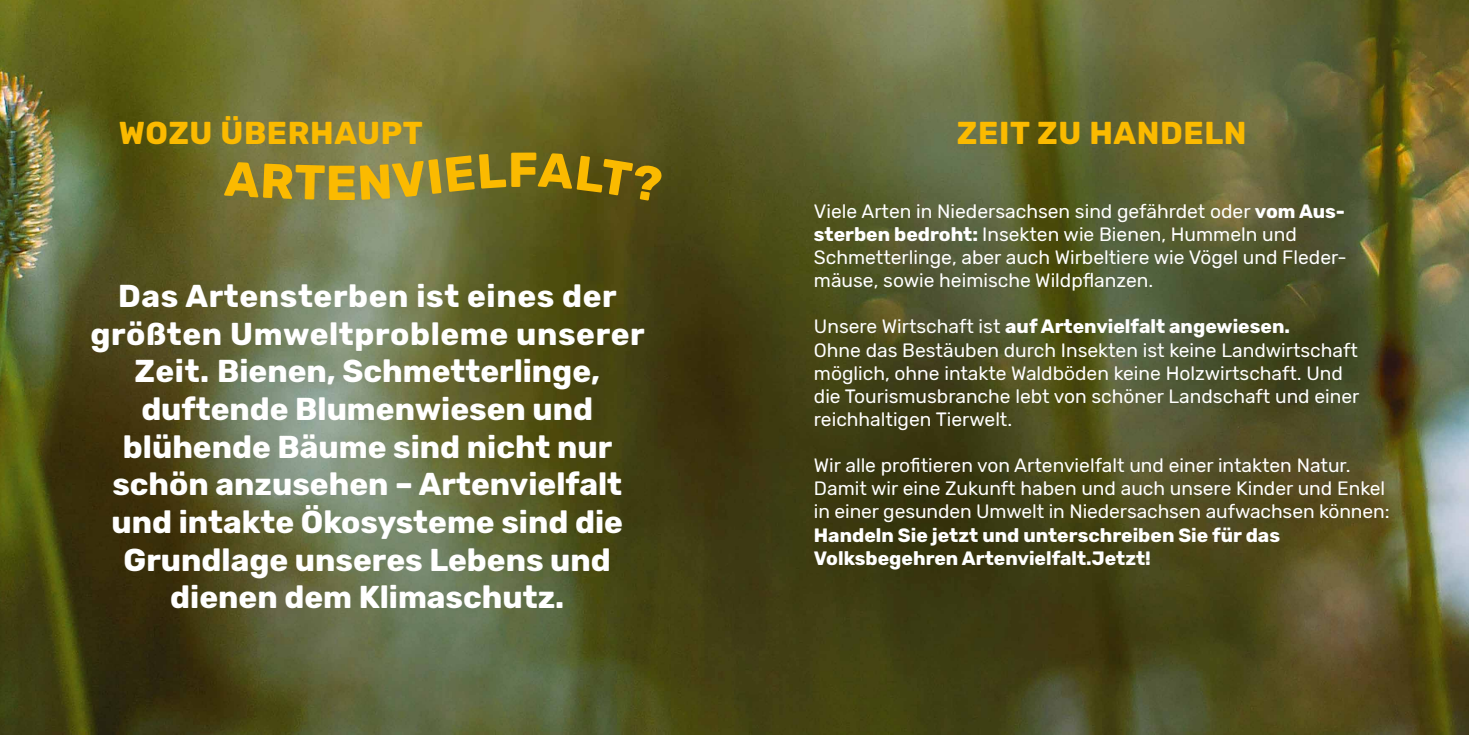
<style>
.page{position:relative;width:1469px;height:735px;background:#fff}
.page>*{position:absolute;margin:0;border:0;box-sizing:border-box;transform-origin:0 0}
.t1{font:700 48.65px "Rubik";color:#fbba00}
.t2{font:700 31.5px/37.6px "Rubik";color:#fff;text-align:center}
.t3{font:700 31.5px "Rubik";letter-spacing:.02em;color:#fbba00}
.t4{font:19.25px/23.1px "Rubik";color:#fff}
.t5{font:700 19.25px/23.1px "Rubik";color:#fff}
.s1{font-weight:700}
</style>
<div class="page">
<img style="left:0;top:0;width:1468px;height:734px">
<svg style="left:224px;top:161px;width:101px;height:39px;background:#777641"></svg>
<svg style="left:360px;top:153px;width:146px;height:47px;background:#797c49"></svg>
<svg style="left:538px;top:152px;width:125px;height:50px;background:#565116"></svg>
<h2 class="t3" style="left:119px;top:115px;width:306px">WOZU ÜBERHAUPT</h2>
<h1 class="t1" style="left:326px;top:154px;width:33px">E</h1>
<h1 class="t1" style="left:508px;top:141px;width:32px">F</h1>
<p class="t2" style="left:90px;top:278px;width:556px">Das Artensterben ist eines der größten Umweltprobleme unserer<br>Zeit. Bienen, Schmetterlinge, duftende Blumenwiesen und blühende Bäume sind nicht nur schön anzusehen – Artenvielfalt und intakte Ökosysteme sind die<br>Grundlage unseres Lebens und dienen dem Klimaschutz.</p>
<h2 class="t3" style="left:957px;top:114px;width:291px">ZEIT ZU HANDELN</h2>
<p class="t4" style="left:814px;top:200px;width:534px">Viele Arten in Niedersachsen sind gefährdet oder <span class="s1">vom Aus&shy;sterben bedroht:</span> Insekten wie Bienen, Hummeln und Schmetterlinge, aber auch Wirbeltiere wie Vögel und Fleder&shy;mäuse, sowie heimische Wildpflanzen.</p>
<p class="t4" style="left:814px;top:315px;width:547px">Unsere Wirtschaft ist <span class="s1">auf Artenvielfalt angewiesen.<br></span>Ohne das Bestäuben durch Insekten ist keine Landwirtschaft möglich, ohne intakte Waldböden keine Holzwirtschaft. Und die Tourismusbranche lebt von schöner Landschaft und einer reichhaltigen Tierwelt.</p>
<p class="t4" style="left:814px;top:454px;width:577px">Wir alle profitieren von Artenvielfalt und einer intakten Natur.<br>Damit wir eine Zukunft haben und auch unsere Kinder und Enkel in einer gesunden Umwelt in Niedersachsen aufwachsen können:</p>
<p class="t5" style="left:814px;top:523px;width:467px">Handeln Sie jetzt und unterschreiben Sie für das<br>Volksbegehren Artenvielfalt.Jetzt!</p>
</div>
